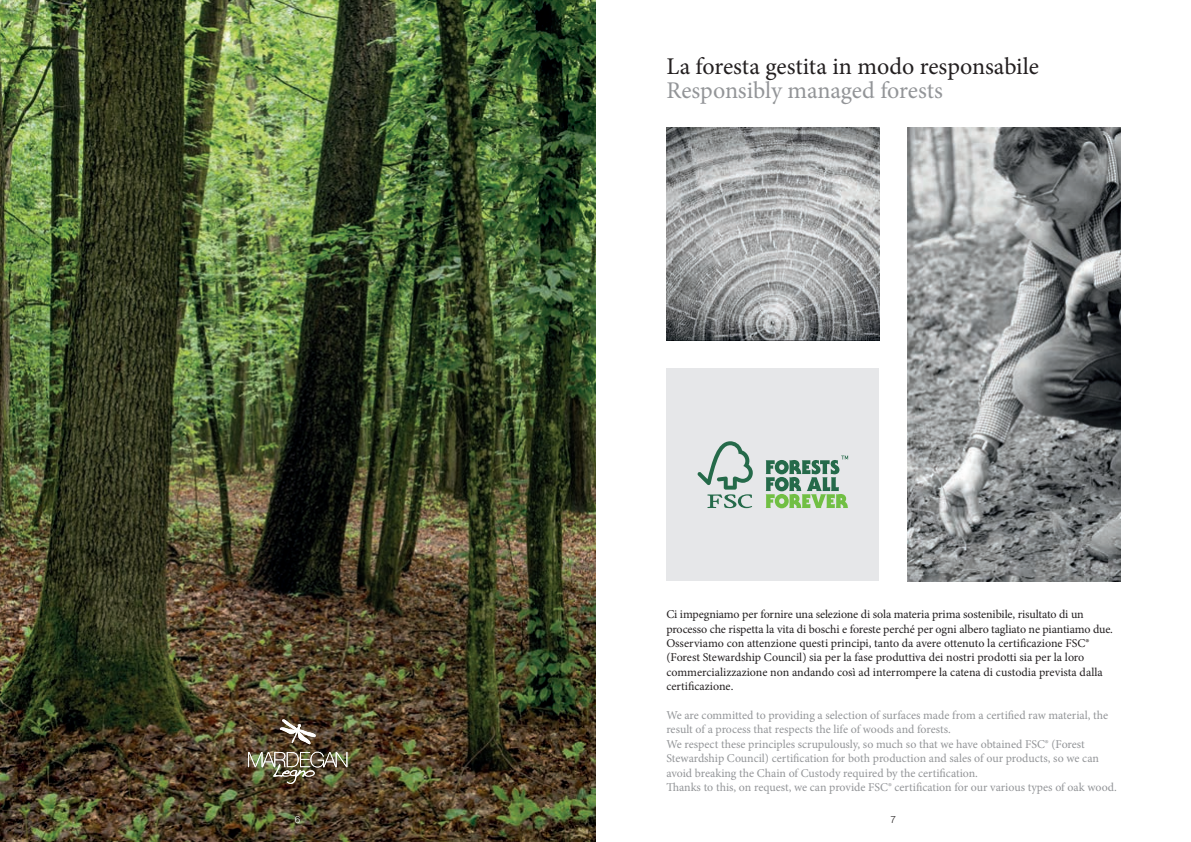
<style>
.page{position:relative;width:1191px;height:842px;background:#fff}
.page>*{position:absolute;margin:0;border:0;box-sizing:border-box;transform-origin:0 0}
.t1{font:24px "Minion Pro";color:#231f20}
.t2{font:24px "Minion Pro";letter-spacing:-.005em;color:#939598}
.t3{font:12px/14.4px "Minion Pro";color:#939598}
.t4{font:12px/14.4px "Minion Pro";letter-spacing:-.005em;color:#231f20}
.t5{font:300 10px "Helvetica Neue LT Std";color:#fff}
.t6{font:300 10px "Helvetica Neue LT Std";color:#231f20}
</style>
<div class="page">
<img style="left:907px;top:128px;width:213px;height:453px">
<img style="left:666px;top:128px;width:213px;height:212px">
<div style="left:666px;top:369px;width:213px;height:212px;background:#e6e7e9"></div>
<img style="left:0;top:0;width:595px;height:842px">
<svg style="left:697px;top:441px;width:56px;height:67px"></svg>
<svg style="left:765px;top:456px;width:83px;height:52px"></svg>
<img style="left:248px;top:752px;width:99px;height:32px">
<svg style="left:279px;top:719px;width:37px;height:25px"></svg>
<h1 class="t1" style="left:666px;top:50px;width:374px">La foresta gestita in modo responsabile</h1>
<h1 class="t2" style="left:666px;top:74px;width:278px">Responsibly managed forests</h1>
<p class="t4" style="left:666px;top:607px;width:448px">Ci impegniamo per fornire una selezione di sola materia prima sostenibile, risultato di un processo che rispetta la vita di boschi e foreste perché per ogni albero tagliato ne piantiamo due.<br>Osserviamo con attenzione questi principi, tanto da avere ottenuto la certificazione FSC® (Forest Stewardship Council) sia per la fase produttiva dei nostri prodotti sia per la loro commercializzazione non andando così ad interrompere la catena di custodia prevista dalla certificazione.</p>
<p class="t3" style="left:666px;top:708px;width:452px">We are committed to providing a selection of surfaces made from a certified raw material, the result of a process that respects the life of woods and forests.<br>We respect these principles scrupulously, so much so that we have obtained FSC® (Forest Stewardship Council) certification for both production and sales of our products, so we can avoid breaking the Chain of Custody required by the certification.<br>Thanks to this, on request, we can provide FSC® certification for our various types of oak wood.</p>
<p class="t5" style="left:295px;top:813px;width:7px">6</p>
<p class="t6" style="left:890px;top:813px;width:7px">7</p>
</div>
